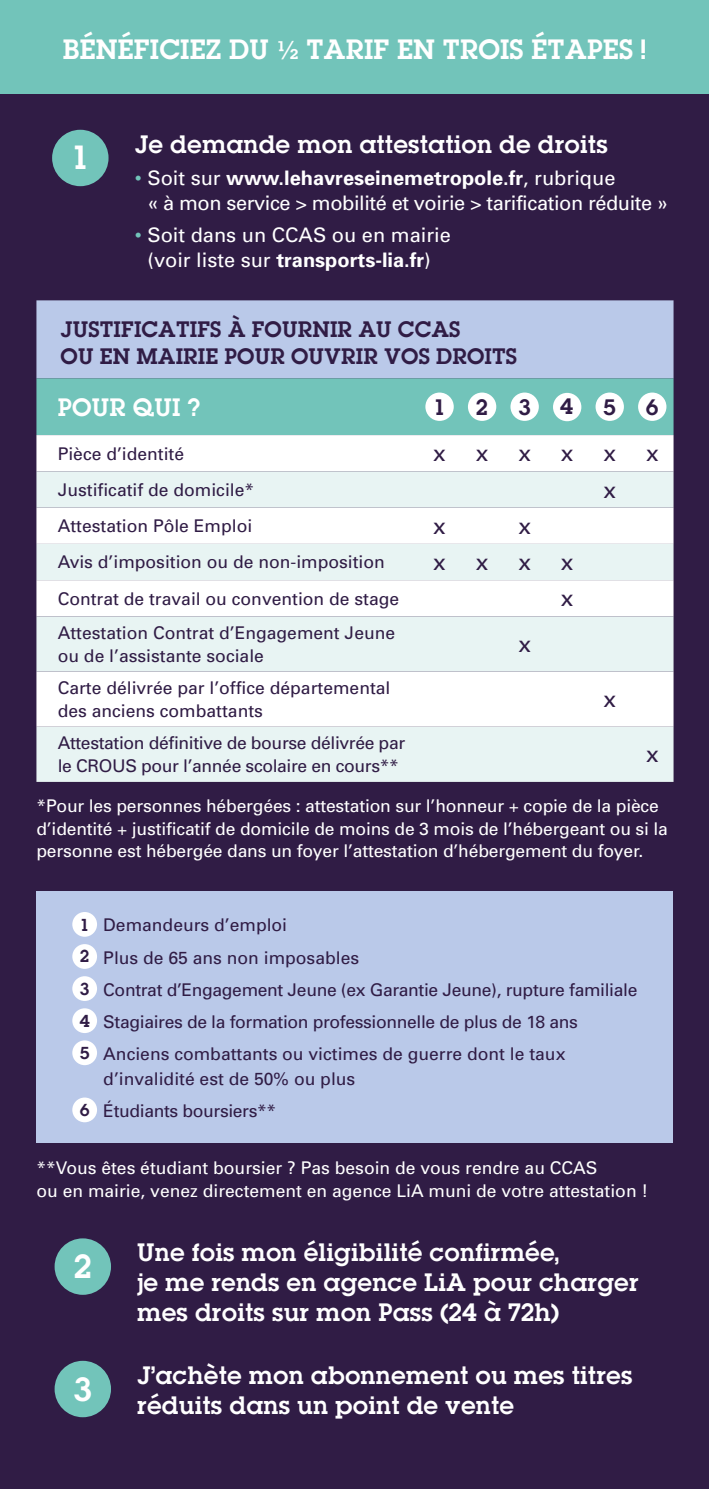
<style>
.page{position:relative;width:709px;height:1489px;background:#fff}
.page>*{position:absolute;margin:0;border:0;box-sizing:border-box;transform-origin:0 0}
.t1{font:30px "Lubalin Demi";color:#fff}
.t2{font:25px "Lubalin Demi";color:#fff}
.t3{font:22.5px/30px "Lubalin Demi";color:#fff}
.t4{font:22.5px "Univers";color:#301c45}
.t5{font:20px/25px "Univers";letter-spacing:-.02em;color:#fff}
.t6{font:20px/27.5px "Lubalin Demi";color:#301c45}
.t7{font:20px/25px "Univers";color:#fff;text-align:center}
.t8{font:17.5px/22.5px "Univers";letter-spacing:-.01em;color:#fff}
.t9{font:17.5px/22.5px "Univers";color:#301c45}
.t10{font:17.5px/32px "Univers";letter-spacing:-.02em;color:#301c45}
.s1{font-family:"Lubalin Graph IT Cby BT";font-weight:600}
.s2{color:#72c4ba}
.s3{font-weight:700}
.s4{font-family:"Lubalin Demi";font-size:15.5px}
</style>
<div class="page">
<div style="left:0;top:94px;width:709px;height:1394px;background:#301c45"></div>
<div style="left:0;top:0;width:709px;height:94px;background:#72c4ba"></div>
<div style="left:52px;top:130px;width:56px;height:56px;background:#72c4ba;border-radius:50%"></div>
<div style="left:36px;top:300px;width:637px;height:78px;background:#bac9e9"></div>
<div style="left:36px;top:378px;width:637px;height:57px;background:#72c4ba"></div>
<div style="left:36px;top:435px;width:637px;height:36px;background:#fff"></div>
<svg style="left:36px;top:471px;width:637px;height:310px;background:#e9eff0"></svg>
<div style="left:425px;top:392px;width:29px;height:29px;background:#fff;border-radius:50%"></div>
<div style="left:468px;top:392px;width:28px;height:29px;background:#fff;border-radius:50%"></div>
<div style="left:510px;top:392px;width:29px;height:29px;background:#fff;border-radius:50%"></div>
<div style="left:553px;top:393px;width:28px;height:28px;background:#fff;border-radius:50%"></div>
<div style="left:595px;top:392px;width:29px;height:29px;background:#fff;border-radius:50%"></div>
<div style="left:638px;top:392px;width:28px;height:29px;background:#fff;border-radius:50%"></div>
<div style="left:36px;top:891px;width:636px;height:251px;background:#bac9e9"></div>
<div style="left:72px;top:912px;width:25px;height:24px;background:#fff;border-radius:50%"></div>
<div style="left:72px;top:944px;width:25px;height:24px;background:#fff;border-radius:50%"></div>
<div style="left:72px;top:976px;width:25px;height:24px;background:#fff;border-radius:50%"></div>
<div style="left:72px;top:1008px;width:25px;height:25px;background:#fff;border-radius:50%"></div>
<div style="left:72px;top:1040px;width:25px;height:25px;background:#fff;border-radius:50%"></div>
<div style="left:72px;top:1097px;width:25px;height:25px;background:#fff;border-radius:50%"></div>
<div style="left:55px;top:1238px;width:56px;height:56px;background:#72c4ba;border-radius:50%"></div>
<div style="left:55px;top:1360px;width:56px;height:56px;background:#72c4ba;border-radius:50%"></div>
<h2 class="t2" style="left:63px;top:32px;width:585px">BÉNÉFICIEZ DU <span class="s1">½</span> TARIF EN TROIS ÉTAPES !</h2>
<h1 class="t1" style="left:74px;top:136px;width:14px">1</h1>
<p class="t3" style="left:135px;top:129px;width:474px">Je demande mon attestation de droits</p>
<p class="t5" style="left:147px;top:165px;width:522px;text-indent:-13px"><span class="s2">•</span> Soit sur <span class="s3">www.lehavreseinemetropole.fr</span>, rubrique<br>« à mon service &gt; mobilité et voirie &gt; tarification réduite »</p>
<p class="t7" style="left:135px;top:222px;width:317px"><span class="s2">•</span> Soit dans un CCAS ou en mairie (voir liste sur <span class="s3">transports-lia.fr</span>)</p>
<p class="t6" style="left:61px;top:315px;width:458px">JUSTIFICATIFS À FOURNIR AU CCAS<br>OU EN MAIRIE POUR OUVRIR VOS DROITS</p>
<p class="t3" style="left:58px;top:392px;width:144px">POUR QUI ?</p>
<p class="t6" style="left:435px;top:393px;width:10px">1</p>
<p class="t6" style="left:476px;top:393px;width:13px">2</p>
<p class="t6" style="left:518px;top:393px;width:14px">3</p>
<p class="t6" style="left:560px;top:393px;width:15px">4</p>
<p class="t6" style="left:603px;top:393px;width:14px">5</p>
<p class="t6" style="left:646px;top:393px;width:14px">6</p>
<p class="t9" style="left:58px;top:442px;width:128px">Pièce d’identité</p>
<p class="t4" style="left:433px;top:439px;width:14px">x</p>
<p class="t4" style="left:476px;top:439px;width:14px">x</p>
<p class="t4" style="left:518px;top:439px;width:14px">x</p>
<p class="t4" style="left:561px;top:439px;width:14px">x</p>
<p class="t4" style="left:603px;top:439px;width:14px">x</p>
<p class="t4" style="left:646px;top:439px;width:14px">x</p>
<p class="t9" style="left:58px;top:478px;width:198px">Justificatif de domicile*</p>
<p class="t4" style="left:603px;top:475px;width:14px">x</p>
<p class="t9" style="left:58px;top:514px;width:196px">Attestation Pôle Emploi</p>
<p class="t4" style="left:433px;top:512px;width:14px">x</p>
<p class="t4" style="left:518px;top:512px;width:14px">x</p>
<p class="t9" style="left:58px;top:550px;width:328px">Avis d’imposition ou de non-imposition</p>
<p class="t4" style="left:433px;top:548px;width:14px">x</p>
<p class="t4" style="left:476px;top:548px;width:14px">x</p>
<p class="t4" style="left:518px;top:548px;width:14px">x</p>
<p class="t4" style="left:561px;top:548px;width:14px">x</p>
<p class="t9" style="left:58px;top:587px;width:343px">Contrat de travail ou convention de stage</p>
<p class="t4" style="left:561px;top:584px;width:14px">x</p>
<p class="t9" style="left:58px;top:621px;width:339px">Attestation Contrat d’Engagement Jeune ou de l’assistante sociale</p>
<p class="t4" style="left:518px;top:630px;width:14px">x</p>
<p class="t9" style="left:58px;top:676px;width:334px">Carte délivrée par l’office départemental des anciens combattants</p>
<p class="t10" style="left:58px;top:731px;width:349px;line-height:22.5px">Attestation définitive de bourse délivrée par le CROUS pour l’année scolaire en cours**</p>
<p class="t4" style="left:603px;top:685px;width:14px">x</p>
<p class="t4" style="left:646px;top:740px;width:14px">x</p>
<p class="t8" style="left:36px;top:794px;width:633px">*Pour les personnes hébergées : attestation sur l’honneur + copie de la pièce d’identité + justificatif de domicile de moins de 3 mois de l’hébergeant ou si la personne est hébergée dans un foyer l’attestation d’hébergement du foyer.</p>
<p class="t10" style="left:79px;top:908px;width:559px"><span class="s4">1</span> Demandeurs d’emploi<br><span class="s4">2</span> Plus de 65 ans non imposables<br><span class="s4">3</span> Contrat d’Engagement Jeune (ex Garantie Jeune), rupture familiale <span class="s4">4</span> Stagiaires de la formation professionnelle de plus de 18 ans<br><span class="s4">5</span> Anciens combattants ou victimes de guerre dont le taux</p>
<p class="t9" style="left:80px;top:1062px;width:277px;line-height:32px;text-indent:24px">d’invalidité est de 50% ou plus<br><span class="s4">6</span> Étudiants boursiers**</p>
<p class="t8" style="left:36px;top:1156px;width:613px">**Vous êtes étudiant boursier ? Pas besoin de vous rendre au CCAS<br>ou en mairie, venez directement en agence LiA muni de votre attestation !</p>
<h1 class="t1" style="left:74px;top:1244px;width:19px">2</h1>
<h1 class="t1" style="left:73px;top:1367px;width:20px">3</h1>
<p class="t3" style="left:137px;top:1237px;width:503px">Une fois mon éligibilité confirmée,<br>je me rends en agence LiA pour charger mes droits sur mon Pass (24 à 72h)</p>
<p class="t3" style="left:137px;top:1359px;width:497px">J’achète mon abonnement ou mes titres réduits dans un point de vente</p>
</div>
